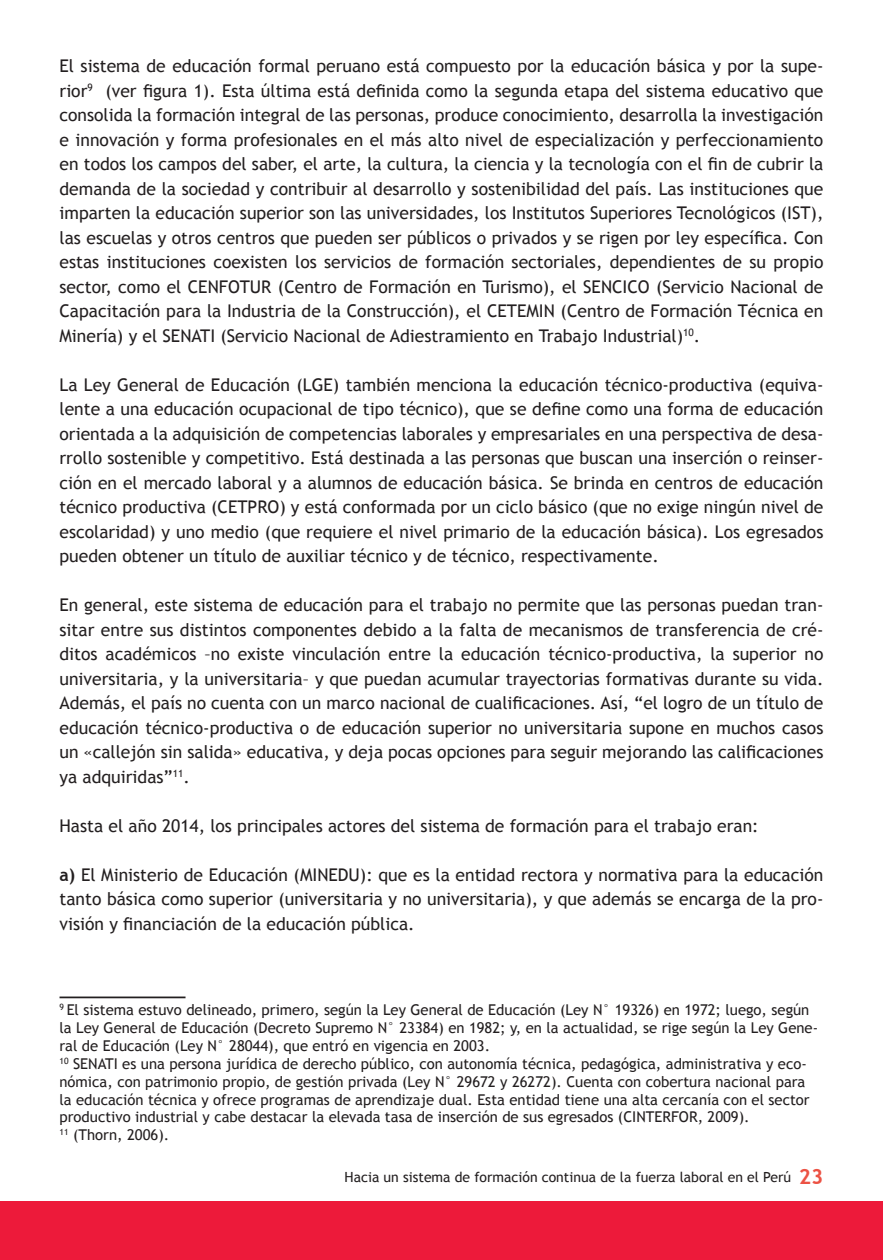
<style>
.page{position:relative;width:883px;height:1260px;background:#fff}
.page>*{position:absolute;margin:0;border:0;box-sizing:border-box;transform-origin:0 0}
.t1{font:17.5px/24.5px "Trebuchet MS";color:#231f20;text-align:justify}
.t2{font:14.88px/17.8px "Trebuchet MS";color:#231f20}
.t3{font:14px "Trebuchet MS";color:#231f20}
.s1{font-weight:700}
.s2{font-weight:700;font-size:21px;color:#ec5244}
</style>
<div class="page">
<div style="left:0;top:1201px;width:883px;height:59px;background:#ed1a3a"></div>
<hr style="left:60px;top:997px;width:126px;height:1px;background:#231f20">
<p class="t1" style="left:60px;top:54px;width:765px">El sistema de educación formal peruano está compuesto por la educación básica y por la supe&shy;rior<sup>9</sup> (ver figura 1). Esta última está definida como la segunda etapa del sistema educativo que consolida la formación integral de las personas, produce conocimiento, desarrolla la investigación e innovación y forma profesionales en el más alto nivel de especialización y perfeccionamiento en todos los campos del saber, el arte, la cultura, la ciencia y la tecnología con el fin de cubrir la demanda de la sociedad y contribuir al desarrollo y sostenibilidad del país. Las instituciones que imparten la educación superior son las universidades, los Institutos Superiores Tecnológicos (IST), las escuelas y otros centros que pueden ser públicos o privados y se rigen por ley específica. Con estas instituciones coexisten los servicios de formación sectoriales, dependientes de su propio sector, como el CENFOTUR (Centro de Formación en Turismo), el SENCICO (Servicio Nacional de Capacitación para la Industria de la Construcción), el CETEMIN (Centro de Formación Técnica en Minería) y el SENATI (Servicio Nacional de Adiestramiento en Trabajo Industrial)<sup>10</sup>.</p>
<p class="t1" style="left:60px;top:372px;width:765px">La Ley General de Educación (LGE) también menciona la educación técnico-productiva (equiva&shy;lente a una educación ocupacional de tipo técnico), que se define como una forma de educación orientada a la adquisición de competencias laborales y empresariales en una perspectiva de desa&shy;rrollo sostenible y competitivo. Está destinada a las personas que buscan una inserción o reinser&shy;ción en el mercado laboral y a alumnos de educación básica. Se brinda en centros de educación técnico productiva (CETPRO) y está conformada por un ciclo básico (que no exige ningún nivel de escolaridad) y uno medio (que requiere el nivel primario de la educación básica). Los egresados pueden obtener un título de auxiliar técnico y de técnico, respectivamente.</p>
<p class="t1" style="left:60px;top:593px;width:765px">En general, este sistema de educación para el trabajo no permite que las personas puedan tran&shy;sitar entre sus distintos componentes debido a la falta de mecanismos de transferencia de cré&shy;ditos académicos –no existe vinculación entre la educación técnico-productiva, la superior no universitaria, y la universitaria– y que puedan acumular trayectorias formativas durante su vida.<br>Además, el país no cuenta con un marco nacional de cualificaciones. Así, “el logro de un título de educación técnico-productiva o de educación superior no universitaria supone en muchos casos un «callejón sin salida» educativa, y deja pocas opciones para seguir mejorando las calificaciones ya adquiridas”<sup>11</sup>.</p>
<p class="t1" style="left:60px;top:813px;width:701px">Hasta el año 2014, los principales actores del sistema de formación para el trabajo eran:</p>
<p class="t1" style="left:60px;top:862px;width:765px"><span class="s1">a)</span> El Ministerio de Educación (MINEDU): que es la entidad rectora y normativa para la educación tanto básica como superior (universitaria y no universitaria), y que además se encarga de la pro&shy;visión y financiación de la educación pública.</p>
<p class="t2" style="left:60px;top:1001px;width:760px"><sup>9</sup> El sistema estuvo delineado, primero, según la Ley General de Educación (Ley N° 19326) en 1972; luego, según la Ley General de Educación (Decreto Supremo N° 23384) en 1982; y, en la actualidad, se rige según la Ley Gene&shy;ral de Educación (Ley N° 28044), que entró en vigencia en 2003.<br><sup>10</sup> SENATI es una persona jurídica de derecho público, con autonomía técnica, pedagógica, administrativa y eco&shy;nómica, con patrimonio propio, de gestión privada (Ley N° 29672 y 26272). Cuenta con cobertura nacional para la educación técnica y ofrece programas de aprendizaje dual. Esta entidad tiene una alta cercanía con el sector productivo industrial y cabe destacar la elevada tasa de inserción de sus egresados (CINTERFOR, 2009).<br><sup>11</sup> (Thorn, 2006).</p>
<p class="t3" style="left:345px;top:1168px;width:480px">Hacia un sistema de formación continua de la fuerza laboral en el Perú <span class="s2">23</span></p>
</div>
